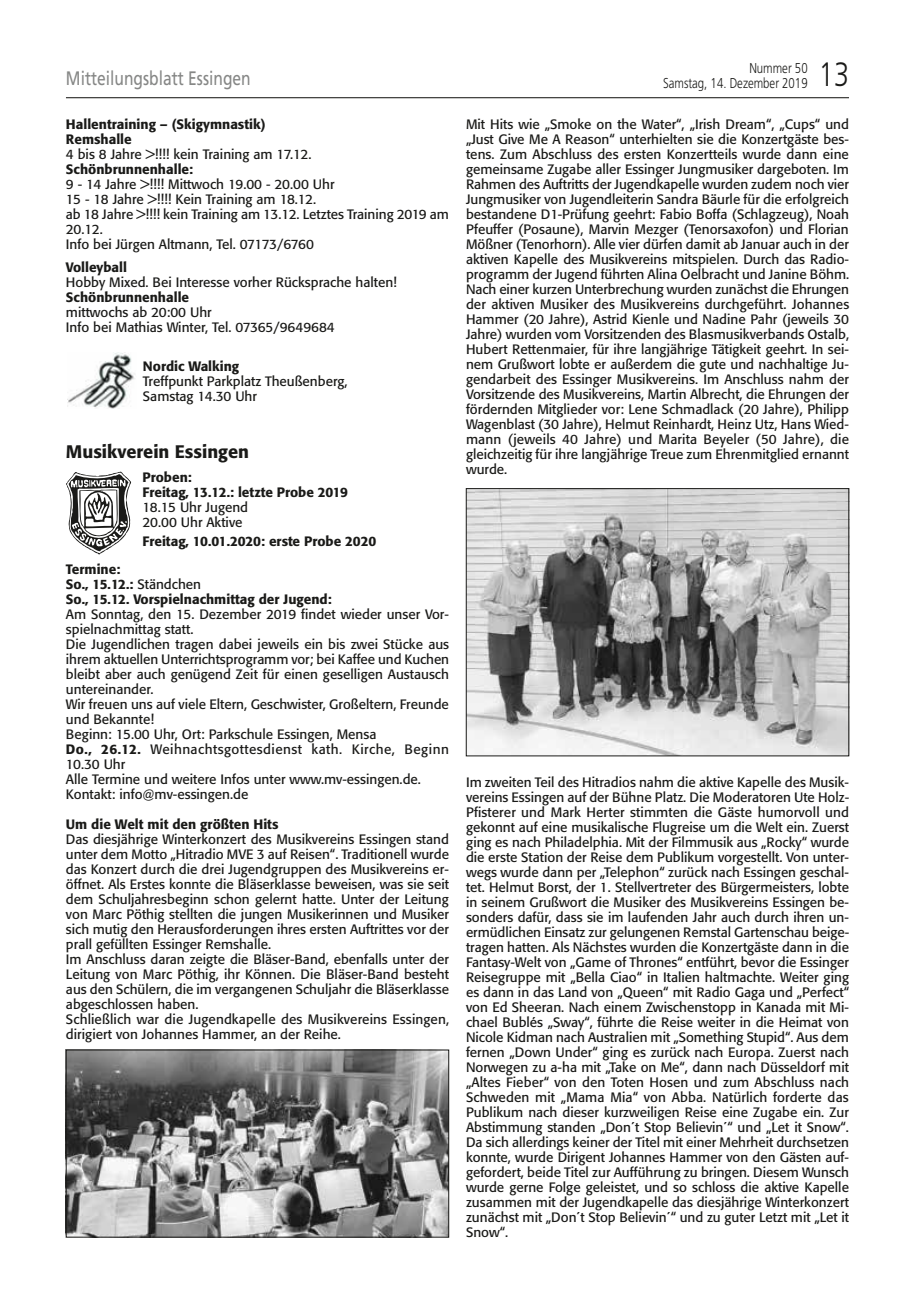
<style>
.page{position:relative;width:915px;height:1297px;background:#fff}
.page>*{position:absolute;margin:0;border:0;box-sizing:border-box;transform-origin:0 0}
.t1{font:300 33.75px "Frutiger";color:#1a1a18;scale:.8 1}
.t2{font:19.5px "Frutiger";color:#868786;scale:.8 1}
.t3{font:500 18px "Formata";color:#1a1a18}
.t4{font:300 14.25px "Frutiger";color:#1a1a18;scale:.8 1}
.t5{font:13.5px/15px "Formata";color:#1a1a18}
.t6{font:500 13.5px/15px "Formata";color:#1a1a18}
.s1{font-weight:400}
.s2{font-weight:500}
</style>
<div class="page">
<hr style="left:66px;top:97px;width:782px;height:1px;background:#1a1a18">
<img style="left:67px;top:352px;width:68px;height:57px">
<img style="left:68px;top:1052px;width:379px;height:183px">
<div style="left:66px;top:1050px;width:383px;height:187px;border:1px solid #1a1a18"></div>
<svg style="left:66px;top:472px;width:65px;height:82px"></svg>
<img style="left:468px;top:490px;width:378px;height:264px">
<div style="left:466px;top:488px;width:382px;height:268px;border:1px solid #1a1a18"></div>
<p class="t4" style="left:749px;top:60px;width:74px">Nummer 50</p>
<h2 class="t2" style="left:66px;top:66px;width:232px">Mitteilungsblatt Essingen</h2>
<p class="t4" style="left:663px;top:75px;width:182px">Samstag, 14. Dezember 2019</p>
<h1 class="t1" style="left:818px;top:55px;width:39px">13</h1>
<p class="t6" style="left:66px;top:116px;width:201px">Hallentraining – (Skigymnastik)<br>Remshalle</p>
<p class="t5" style="left:66px;top:146px;width:247px">4 bis 8 Jahre &gt;!!!! kein Training am 17.12.</p>
<p class="t6" style="left:66px;top:161px;width:129px">Schönbrunnenhalle:</p>
<p class="t5" style="left:66px;top:176px;width:384px">9 - 14 Jahre &gt;!!!! Mittwoch 19.00 - 20.00 Uhr<br>15 - 18 Jahre &gt;!!!! Kein Training am 18.12.<br>ab 18 Jahre &gt;!!!! kein Training am 13.12. Letztes Training 2019 am 20.12.<br>Info bei Jürgen Altmann, Tel. 07173/6760</p>
<p class="t6" style="left:66px;top:260px;width:63px">Volleyball</p>
<p class="t5" style="left:66px;top:275px;width:332px">Hobby Mixed. Bei Interesse vorher Rücksprache halten!</p>
<p class="t6" style="left:66px;top:290px;width:125px">Schönbrunnenhalle</p>
<p class="t5" style="left:66px;top:305px;width:270px">mittwochs ab 20:00 Uhr<br>Info bei Mathias Winter, Tel. 07365/9649684</p>
<p class="t6" style="left:143px;top:358px;width:98px">Nordic Walking</p>
<p class="t5" style="left:143px;top:373px;width:206px">Treffpunkt Parkplatz Theußenberg,<br>Samstag 14.30 Uhr</p>
<h3 class="t3" style="left:66px;top:441px;width:184px">Musikverein Essingen</h3>
<p class="t6" style="left:142px;top:469px;width:207px">Proben:<br>Freitag, 13.12.: letzte Probe 2019</p>
<p class="t5" style="left:142px;top:499px;width:107px">18.15 Uhr Jugend<br>20.00 Uhr Aktive</p>
<p class="t6" style="left:142px;top:533px;width:235px">Freitag, 10.01.2020: erste Probe 2020</p>
<p class="t6" style="left:66px;top:561px;width:267px">Termine:<br>So., 15.12.: <span class="s1">Ständchen<br></span>So., 15.12. Vorspielnachmittag der Jugend:</p>
<p class="t5" style="left:66px;top:606px;width:384px">Am Sonntag, den 15. Dezember 2019 findet wieder unser Vor&shy;spielnachmittag statt.<br>Die Jugendlichen tragen dabei jeweils ein bis zwei Stücke aus ihrem aktuellen Unterrichtsprogramm vor; bei Kaffee und Kuchen bleibt aber auch genügend Zeit für einen geselligen Austausch untereinander.<br>Wir freuen uns auf viele Eltern, Geschwister, Großeltern, Freunde und Bekannte!<br>Beginn: 15.00 Uhr, Ort: Parkschule Essingen, Mensa<br><span class="s2">Do., 26.12.</span> Weihnachtsgottesdienst kath. Kirche, Beginn 10.30 Uhr<br>Alle Termine und weitere Infos unter www.mv-essingen.de.<br>Kontakt: info@mv-essingen.de</p>
<p class="t6" style="left:66px;top:816px;width:214px">Um die Welt mit den größten Hits</p>
<p class="t5" style="left:66px;top:831px;width:384px">Das diesjährige Winterkonzert des Musikvereins Essingen stand unter dem Motto „Hitradio MVE 3 auf Reisen“. Traditionell wurde das Konzert durch die drei Jugendgruppen des Musikvereins er&shy;öffnet. Als Erstes konnte die Bläserklasse beweisen, was sie seit dem Schuljahresbeginn schon gelernt hatte. Unter der Leitung von Marc Pöthig stellten die jungen Musikerinnen und Musiker sich mutig den Herausforderungen ihres ersten Auftrittes vor der prall gefüllten Essinger Remshalle.<br>Im Anschluss daran zeigte die Bläser-Band, ebenfalls unter der Leitung von Marc Pöthig, ihr Können. Die Bläser-Band besteht aus den Schülern, die im vergangenen Schuljahr die Bläserklasse abgeschlossen haben.<br>Schließlich war die Jugendkapelle des Musikvereins Essingen, dirigiert von Johannes Hammer, an der Reihe.</p>
<p class="t5" style="left:466px;top:116px;width:384px;text-align:justify">Mit Hits wie „Smoke on the Water“, „Irish Dream“, „Cups“ und „Just Give Me A Reason“ unterhielten sie die Konzertgäste bes&shy;tens. Zum Abschluss des ersten Konzertteils wurde dann eine gemeinsame Zugabe aller Essinger Jungmusiker dargeboten. Im Rahmen des Auftritts der Jugendkapelle wurden zudem noch vier Jungmusiker von Jugendleiterin Sandra Bäurle für die erfolgreich bestandene D1-Prüfung geehrt: Fabio Boffa (Schlagzeug), Noah Pfeuffer (Posaune), Marvin Mezger (Tenorsaxofon) und Florian Mößner (Tenorhorn). Alle vier dürfen damit ab Januar auch in der aktiven Kapelle des Musikvereins mitspielen. Durch das Radio&shy;programm der Jugend führten Alina Oelbracht und Janine Böhm.<br>Nach einer kurzen Unterbrechung wurden zunächst die Ehrungen der aktiven Musiker des Musikvereins durchgeführt. Johannes Hammer (20 Jahre), Astrid Kienle und Nadine Pahr (jeweils 30<br>Jahre) wurden vom Vorsitzenden des Blasmusikverbands Ostalb, Hubert Rettenmaier, für ihre langjährige Tätigkeit geehrt. In sei&shy;nem Grußwort lobte er außerdem die gute und nachhaltige Ju&shy;gendarbeit des Essinger Musikvereins. Im Anschluss nahm der Vorsitzende des Musikvereins, Martin Albrecht, die Ehrungen der fördernden Mitglieder vor: Lene Schmadlack (20 Jahre), Philipp Wagenblast (30 Jahre), Helmut Reinhardt, Heinz Utz, Hans Wied&shy;mann (jeweils 40 Jahre) und Marita Beyeler (50 Jahre), die gleichzeitig für ihre langjährige Treue zum Ehrenmitglied ernannt wurde.</p>
<p class="t5" style="left:466px;top:775px;width:384px;text-align:justify">Im zweiten Teil des Hitradios nahm die aktive Kapelle des Musik&shy;vereins Essingen auf der Bühne Platz. Die Moderatoren Ute Holz-Pfisterer und Mark Herter stimmten die Gäste humorvoll und gekonnt auf eine musikalische Flugreise um die Welt ein. Zuerst ging es nach Philadelphia. Mit der Filmmusik aus „Rocky“ wurde die erste Station der Reise dem Publikum vorgestellt. Von unter&shy;wegs wurde dann per „Telephon“ zurück nach Essingen geschal&shy;tet. Helmut Borst, der 1. Stellvertreter des Bürgermeisters, lobte in seinem Grußwort die Musiker des Musikvereins Essingen be&shy;sonders dafür, dass sie im laufenden Jahr auch durch ihren un&shy;ermüdlichen Einsatz zur gelungenen Remstal Gartenschau beige&shy;tragen hatten. Als Nächstes wurden die Konzertgäste dann in die Fantasy-Welt von „Game of Thrones“ entführt, bevor die Essinger Reisegruppe mit „Bella Ciao“ in Italien haltmachte. Weiter ging es dann in das Land von „Queen“ mit Radio Gaga und „Perfect“ von Ed Sheeran. Nach einem Zwischenstopp in Kanada mit Mi&shy;chael Bublés „Sway“, führte die Reise weiter in die Heimat von Nicole Kidman nach Australien mit „Something Stupid“. Aus dem fernen „Down Under“ ging es zurück nach Europa. Zuerst nach Norwegen zu a-ha mit „Take on Me“, dann nach Düsseldorf mit „Altes Fieber“ von den Toten Hosen und zum Abschluss nach Schweden mit „Mama Mia“ von Abba. Natürlich forderte das Publikum nach dieser kurzweiligen Reise eine Zugabe ein. Zur Abstimmung standen „Don´t Stop Believin´“ und „Let it Snow“.<br>Da sich allerdings keiner der Titel mit einer Mehrheit durchsetzen konnte, wurde Dirigent Johannes Hammer von den Gästen auf&shy;gefordert, beide Titel zur Aufführung zu bringen. Diesem Wunsch wurde gerne Folge geleistet, und so schloss die aktive Kapelle zusammen mit der Jugendkapelle das diesjährige Winterkonzert zunächst mit „Don´t Stop Believin´“ und zu guter Letzt mit „Let it Snow“.</p>
</div>
